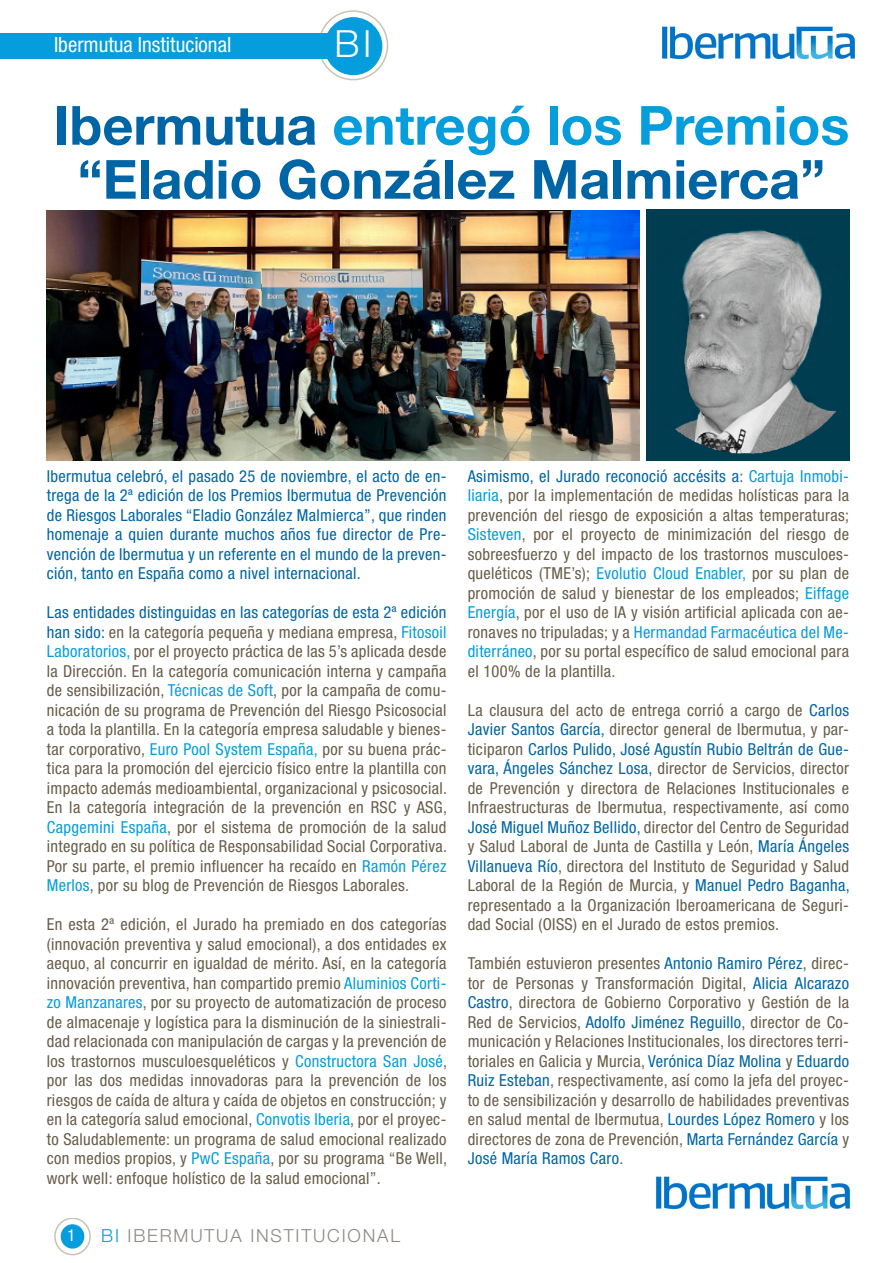
<style>
.page{position:relative;width:893px;height:1263px;background:#fff}
.page>*{position:absolute;margin:0;border:0;box-sizing:border-box;transform-origin:0 0}
.t1{font:700 54px "Helvetica Neue LT Std";color:#069ddc}
.t2{font:700 54px "Helvetica Neue LT Std";color:#0065a4}
.t3{font:300 37.5px "Helvetica Neue LT Std";color:#fff}
.t4{font:condensed 21px "Helvetica Neue LT Std";color:#fff}
.t5{font:300 18px "Helvetica Neue LT Std";letter-spacing:.1em;color:#8e8885}
.t6{font:condensed 16.5px/19.5px "Helvetica Neue LT Std";letter-spacing:.02em;color:#685d49;text-align:justify}
.t7{font:condensed 16.5px/19.5px "Helvetica Neue LT Std";letter-spacing:.02em;color:#0065a4;text-align:justify}
.t8{font:condensed 16.5px "Helvetica Neue LT Std";color:#fff}
.s1{color:#0065a4}
.s2{color:#069ddc}
</style>
<div class="page">
<svg style="left:55px;top:1218px;width:35px;height:36px"></svg>
<div style="left:54px;top:1217px;width:37px;height:38px;border:2px solid #cbc2b7;border-radius:50%"></div>
<div style="left:61px;top:1225px;width:23px;height:23px;background:#069ddc;border-radius:50%"></div>
<div style="left:61px;top:1224px;width:23px;height:24px;border:2px solid #069ddc;border-radius:50%"></div>
<svg style="left:319px;top:11px;width:68px;height:69px"></svg>
<div style="left:318px;top:10px;width:70px;height:70px;border:2px solid #cbc2b7;border-radius:50%"></div>
<div style="left:325px;top:18px;width:57px;height:56px;background:#069ddc;border-radius:50%"></div>
<div style="left:324px;top:17px;width:58px;height:58px;border:2px solid #069ddc;border-radius:50%"></div>
<div style="left:0;top:33px;width:331px;height:26px;background:#069ddc"></div>
<img style="left:661px;top:26px;width:195px;height:34px">
<img style="left:47px;top:210px;width:592px;height:250px">
<img style="left:646px;top:210px;width:203px;height:250px">
<img style="left:656px;top:1176px;width:194px;height:34px">
<p class="t4" style="left:54px;top:32px;width:179px">Ibermutua Institucional</p>
<p class="t3" style="left:334px;top:21px;width:39px">BI</p>
<p class="t1" style="left:54px;top:92px;width:797px"><span class="s1">Ibermutua</span> entregó los Premios</p>
<p class="t2" style="left:78px;top:146px;width:749px">“Eladio González Malmierca”</p>
<p class="t7" style="left:47px;top:466px;width:401px">Ibermutua celebró, el pasado 25 de noviembre, el acto de en&shy;trega de la 2ª edición de los Premios Ibermutua de Prevención de Riesgos Laborales “Eladio González Malmierca”, que rinden homenaje a quien durante muchos años fue director de Pre&shy;vención de Ibermutua y un referente en el mundo de la preven&shy;ción, tanto en España como a nivel internacional.</p>
<p class="t6" style="left:47px;top:602px;width:402px"><span class="s1">Las entidades distinguidas en las categorías de esta 2ª edición han sido:</span> en la categoría pequeña y mediana empresa, <span class="s2">Fitosoil Laboratorios,</span> por el proyecto práctica de las 5’s aplicada desde la Dirección. En la categoría comunicación interna y campaña de sensibilización, <span class="s2">Técnicas de Soft</span>, por la campaña de comu&shy;nicación de su programa de Prevención del Riesgo Psicosocial a toda la plantilla. En la categoría empresa saludable y bienes&shy;tar corporativo, <span class="s2">Euro Pool System España,</span> por su buena prác&shy;tica para la promoción del ejercicio físico entre la plantilla con impacto además medioambiental, organizacional y psicosocial.<br>En la categoría integración de la prevención en RSC y ASG, <span class="s2">Capgemini España</span>, por el sistema de promoción de la salud integrado en su política de Responsabilidad Social Corporativa.<br>Por su parte, el premio influencer ha recaído en <span class="s2">Ramón Pérez Merlos</span>, por su blog de Prevención de Riesgos Laborales.</p>
<p class="t6" style="left:47px;top:914px;width:402px">En esta 2ª edición, el Jurado ha premiado en dos categorías (innovación preventiva y salud emocional), a dos entidades ex aequo, al concurrir en igualdad de mérito. Así, en la categoría innovación preventiva, han compartido premio <span class="s2">Aluminios Corti&shy;zo Manzanares</span>, por su proyecto de automatización de proceso de almacenaje y logística para la disminución de la siniestrali&shy;dad relacionada con manipulación de cargas y la prevención de los trastornos musculoesqueléticos y <span class="s2">Constructora San José</span>, por las dos medidas innovadoras para la prevención de los riesgos de caída de altura y caída de objetos en construcción; y en la categoría salud emocional, <span class="s2">Convotis Iberia</span>, por el proyec&shy;to Saludablemente: un programa de salud emocional realizado con medios propios, y <span class="s2">PwC España</span>, por su programa “Be Well, work well: enfoque holístico de la salud emocional”.</p>
<p class="t8" style="left:67px;top:1226px;width:9px">1</p>
<p class="t5" style="left:101px;top:1225px;width:300px"><span class="s2">BI</span> IBERMUTUA INSTITUCIONAL</p>
<p class="t6" style="left:468px;top:466px;width:383px"><span class="s1">Asimismo, el Jurado reconoció accésits a</span>: <span class="s2">Cartuja Inmobi&shy;liaria</span>, por la implementación de medidas holísticas para la prevención del riesgo de exposición a altas temperaturas; <span class="s2">Sisteven</span>, por el proyecto de minimización del riesgo de sobreesfuerzo y del impacto de los trastornos musculoes&shy;queléticos (TME’s); <span class="s2">Evolutio Cloud Enabler,</span> por su plan de promoción de salud y bienestar de los empleados; <span class="s2">Eiffage Energía</span>, por el uso de IA y visión artificial aplicada con ae&shy;ronaves no tripuladas; y a <span class="s2">Hermandad Farmacéutica del Me&shy;diterráneo</span>, por su portal específico de salud emocional para el 100% de la plantilla.</p>
<p class="t6" style="left:468px;top:700px;width:383px">La clausura del acto de entrega corrió a cargo de <span class="s1">Carlos Javier Santos García,</span> director general de Ibermutua, y par&shy;ticiparon <span class="s1">Carlos Pulido, José Agustín Rubio Beltrán de Gue&shy;vara, Ángeles Sánchez Losa,</span> director de Servicios, director de Prevención y directora de Relaciones Institucionales e Infraestructuras de Ibermutua, respectivamente, así como <span class="s1">José Miguel Muñoz Bellido,</span> director del Centro de Seguridad y Salud Laboral de Junta de Castilla y León, <span class="s1">María Ángeles Villanueva Río</span>, directora del Instituto de Seguridad y Salud Laboral de la Región de Murcia, y <span class="s1">Manuel Pedro Baganha, </span>representado a la Organización Iberoamericana de Seguri&shy;dad Social (OISS) en el Jurado de estos premios.</p>
<p class="t6" style="left:468px;top:953px;width:383px">También estuvieron presentes <span class="s1">Antonio Ramiro Pérez</span>, direc&shy;tor de Personas y Transformación Digital, <span class="s1">Alicia Alcarazo Castro</span>, directora de Gobierno Corporativo y Gestión de la Red de Servicios, <span class="s1">Adolfo Jiménez Reguillo</span>, director de Co&shy;municación y Relaciones Institucionales, los directores terri&shy;toriales en Galicia y Murcia, <span class="s1">Verónica Díaz Molina</span> y <span class="s1">Eduardo Ruiz Esteban</span>, respectivamente, así como la jefa del proyec&shy;to de sensibilización y desarrollo de habilidades preventivas en salud mental de Ibermutua, <span class="s1">Lourdes López Romero</span> y los directores de zona de Prevención, <span class="s1">Marta Fernández García</span> y <span class="s1">José María Ramos Caro</span>.</p>
</div>
